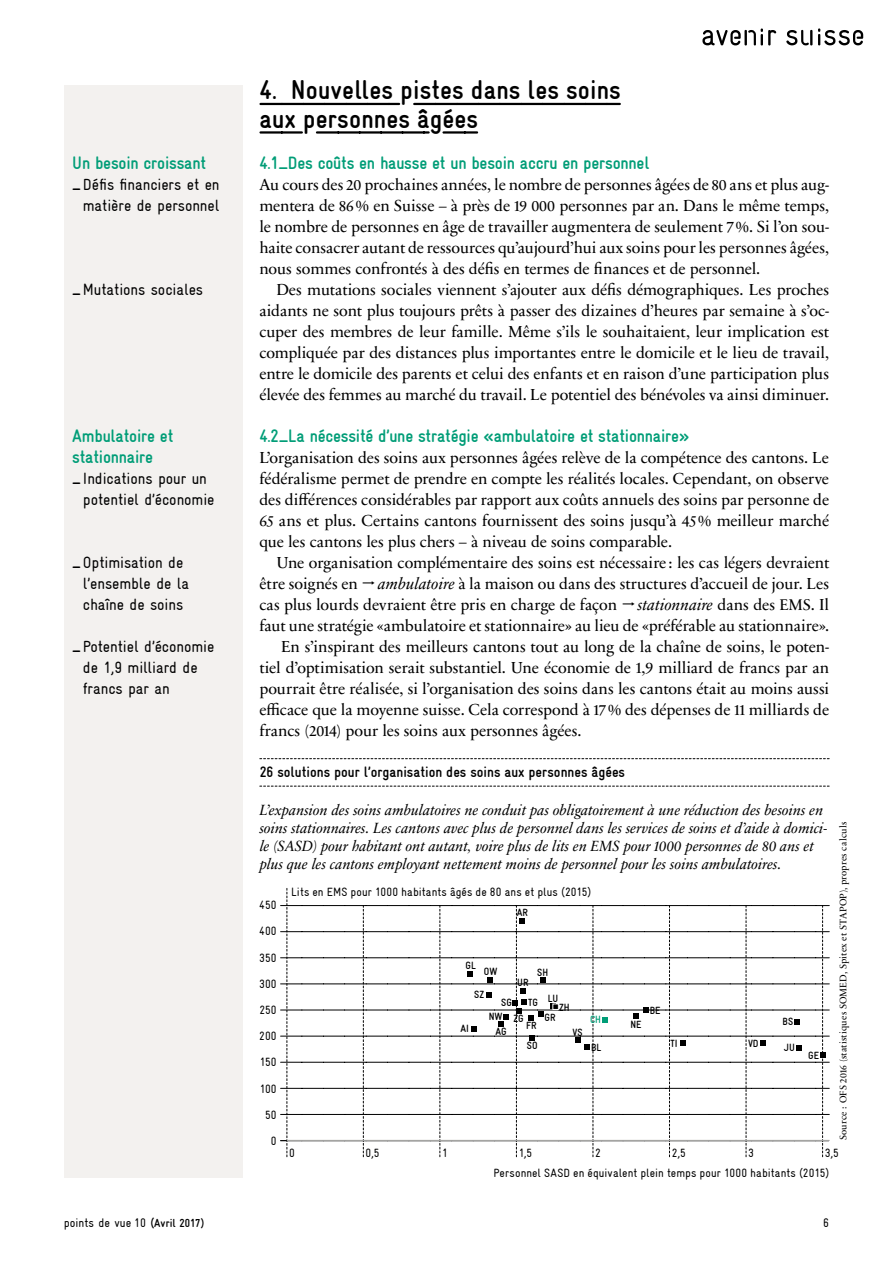
<style>
.page{position:relative;width:893px;height:1263px;background:#fff}
.page>*{position:absolute;margin:0;border:0;box-sizing:border-box;transform-origin:0 0}
.t1{font:700 condensed 27px/28.5px "Gravur";letter-spacing:.005em;color:#000}
.t2{font:700 condensed 18px/21px "Gravur";letter-spacing:-.01em;color:#009d77}
.t3{font:16.2px/21px "Sabon Next LT Pro";letter-spacing:-.005em;color:#000;text-align:justify}
.t4{font:condensed 16.2px/21px "Gravur";letter-spacing:-.005em;color:#000}
.t5{font:italic 16.2px "Sabon Next LT Pro";color:#000}
.t6{font:italic 15px/18px "Sabon Next LT Pro";color:#000}
.t7{font:700 condensed 15px "Gravur";color:#000}
.t8{font:condensed 12.3px "Gravur";letter-spacing:.005em;color:#000}
.t9{font:condensed 12px/26.2px "Gravur";letter-spacing:.005em;color:#000;text-align:right}
.t10{font:700 condensed 10.5px/14.7px "Gravur";color:#000;text-align:center}
.t11{font:700 condensed 10.5px "Gravur";color:#009d77}
.t12{font:9.75px "Sabon Next LT Pro";letter-spacing:.02em;color:#000}
.s1{font-weight:700}
.s2{font-size:15.75px}
.s3{font-style:italic}
.s4{font-style:normal}
.s5{font-style:normal;font-size:15.75px}
.s6{font-weight:700;font-size:11.7px}
</style>
<div class="page">
<svg style="left:702px;top:29px;width:74px;height:16px"></svg>
<svg style="left:786px;top:30px;width:26px;height:15px"></svg>
<svg style="left:818px;top:28px;width:45px;height:17px"></svg>
<div style="left:64px;top:85px;width:178px;height:1092px;background:#f3f1ef"></div>
<svg style="left:260px;top:103px;width:139px;height:2px"></svg>
<svg style="left:414px;top:103px;width:206px;height:2px"></svg>
<svg style="left:260px;top:131px;width:42px;height:3px"></svg>
<svg style="left:317px;top:131px;width:112px;height:3px"></svg>
<svg style="left:443px;top:131px;width:34px;height:3px"></svg>
<svg style="left:281px;top:888px;width:548px;height:269px"></svg>
<svg style="left:260px;top:758px;width:569px;height:1px"></svg>
<svg style="left:260px;top:786px;width:569px;height:1px"></svg>
<p class="t2" style="left:72px;top:152px;width:135px">Un besoin croissant</p>
<p class="t4" style="left:72px;top:174px;width:149px;text-align:right"><span class="s1">_</span>Défis financiers et en matière de personnel</p>
<p class="t4" style="left:72px;top:279px;width:132px"><span class="s1">_</span>Mutations sociales</p>
<p class="t2" style="left:72px;top:425px;width:103px">Ambulatoire et stationnaire</p>
<p class="t4" style="left:83px;top:468px;width:133px;text-indent:-11px"><span class="s1">_</span>Indications pour un potentiel d’économie</p>
<p class="t4" style="left:83px;top:552px;width:108px;text-indent:-11px"><span class="s1">_</span>Optimisation de l’ensemble de la chaîne de soins</p>
<p class="t4" style="left:83px;top:636px;width:133px;text-indent:-11px"><span class="s1">_</span>Potentiel d’économie de 1,9 milliard de francs par an</p>
<h1 class="t1" style="left:259px;top:76px;width:363px">4. Nouvelles pistes dans les soins aux personnes âgées</h1>
<p class="t2" style="left:259px;top:152px;width:392px">4.1_Des coûts en hausse et un besoin accru en personnel</p>
<p class="t3" style="left:259px;top:173px;width:571px">Au cours des <span class="s2">20</span> prochaines années, le nombre de personnes âgées de <span class="s2">80</span> ans et plus aug&shy;mentera de <span class="s2">86</span>% en Suisse – à près de <span class="s2">19 000</span> personnes par an. Dans le même temps, le nombre de personnes en âge de travailler augmentera de seulement 7%. Si l’on sou&shy;haite consacrer autant de ressources qu’aujourd’hui aux soins pour les personnes âgées, nous sommes confrontés à des défis en termes de finances et de personnel.</p>
<p class="t3" style="left:259px;top:278px;width:571px;text-indent:17px">Des mutations sociales viennent s’ajouter aux défis démographiques. Les proches aidants ne sont plus toujours prêts à passer des dizaines d’heures par semaine à s’oc&shy;cuper des membres de leur famille. Même s’ils le souhaitaient, leur implication est compliquée par des distances plus importantes entre le domicile et le lieu de travail, entre le domicile des parents et celui des enfants et en raison d’une participation plus élevée des femmes au marché du travail. Le potentiel des bénévoles va ainsi diminuer.</p>
<p class="t2" style="left:259px;top:425px;width:432px">4.2_La nécessité d’une stratégie «ambulatoire et stationnaire»</p>
<p class="t3" style="left:259px;top:446px;width:571px">L’organisation des soins aux personnes âgées relève de la compétence des cantons. Le fédéralisme permet de prendre en compte les réalités locales. Cependant, on observe des différences considérables par rapport aux coûts annuels des soins par personne de <span class="s2">65</span> ans et plus. Certains cantons fournissent des soins jusqu’à <span class="s2">45</span>% meilleur marché que les cantons les plus chers – à niveau de soins comparable.</p>
<p class="t3" style="left:259px;top:551px;width:571px;text-indent:17px">Une organisation complémentaire des soins est nécessaire : les cas légers devraient être soignés en <span class="s3">ambulatoire</span> à la maison ou dans des structures d’accueil de jour. Les cas plus lourds devraient être pris en charge de façon</p>
<p class="t5" style="left:638px;top:592px;width:193px">stationnaire <span class="s4">dans des</span> <span class="s5">EMS</span><span class="s4">. Il</span></p>
<p class="t3" style="left:259px;top:614px;width:571px">faut une stratégie «ambulatoire et stationnaire» au lieu de «préférable au stationnaire».</p>
<p class="t3" style="left:281px;top:635px;width:549px">En s’inspirant des meilleurs cantons tout au long de la chaîne de soins, le poten-</p>
<p class="t3" style="left:259px;top:656px;width:571px">tiel d’optimisation serait substantiel. Une économie de 1,9 milliard de francs par an</p>
<p class="t3" style="left:259px;top:677px;width:571px">pourrait être réalisée, si l’organisation des soins dans les cantons était au moins aussi</p>
<p class="t3" style="left:259px;top:698px;width:571px">efficace que la moyenne suisse. Cela correspond à <span class="s2">17</span>% des dépenses de <span class="s2">11</span> milliards de</p>
<p class="t3" style="left:259px;top:719px;width:324px">francs (<span class="s2">2014</span>) pour les soins aux personnes âgées.</p>
<p class="t7" style="left:260px;top:763px;width:367px">26 solutions pour l’organisation des soins aux personnes âgées</p>
<p class="t6" style="left:260px;top:801px;width:569px">L’expansion des soins ambulatoires ne conduit pas obligatoirement à une réduction des besoins en soins stationnaires. Les cantons avec plus de personnel dans les services de soins et d’aide à domici&shy;le (SASD) pour habitant ont autant, voire plus de lits en EMS pour 1000 personnes de 80 ans et plus que les cantons employant nettement moins de personnel pour les soins ambulatoires.</p>
<p class="t9" style="left:259px;top:892px;width:19px">450<br>400<br>350<br>300<br>250<br>200<br>150<br>100<br>50<br>0</p>
<p class="t9" style="left:291px;top:879px;width:302px">Lits en EMS pour 1000 habitants âgés de 80 ans et plus (2015)</p>
<p class="t10" style="left:517px;top:905px;width:13px">AR</p>
<p class="t10" style="left:466px;top:958px;width:12px">GL</p>
<p class="t10" style="left:484px;top:964px;width:15px">OW</p>
<p class="t10" style="left:537px;top:965px;width:12px">SH</p>
<p class="t10" style="left:517px;top:975px;width:13px">UR</p>
<p class="t10" style="left:474px;top:987px;width:11px">SZ</p>
<p class="t10" style="left:548px;top:990px;width:12px">LU</p>
<p class="t10" style="left:489px;top:995px;width:37px">SG<br>NW ZG</p>
<p class="t10" style="left:528px;top:995px;width:11px">TG</p>
<p class="t10" style="left:526px;top:1018px;width:12px">FR</p>
<p class="t10" style="left:559px;top:1000px;width:12px">ZH</p>
<p class="t10" style="left:545px;top:1010px;width:13px">GR</p>
<p class="t10" style="left:461px;top:1021px;width:10px">AI</p>
<p class="t10" style="left:495px;top:1024px;width:13px">AG</p>
<p class="t10" style="left:573px;top:1025px;width:12px">VS</p>
<p class="t10" style="left:527px;top:1038px;width:12px">SO</p>
<p class="t11" style="left:590px;top:1014px;width:13px">CH</p>
<p class="t10" style="left:591px;top:1040px;width:12px">BL</p>
<p class="t10" style="left:630px;top:1017px;width:13px">NE</p>
<p class="t10" style="left:650px;top:1003px;width:12px">BE</p>
<p class="t10" style="left:670px;top:1036px;width:9px">TI</p>
<p class="t10" style="left:748px;top:1036px;width:12px">VD</p>
<p class="t10" style="left:783px;top:1014px;width:12px">BS</p>
<p class="t10" style="left:784px;top:1040px;width:12px">JU</p>
<p class="t10" style="left:808px;top:1048px;width:12px">GE</p>
<p class="t12" style="left:836px;top:1140px;width:320px;rotate:-90deg">Source : OFS 2016 (statistiques SOMED, Spitex et STAPOP), propres calculs</p>
<p class="t9" style="left:289px;top:1140px;width:7px">0</p>
<p class="t9" style="left:366px;top:1140px;width:16px">0,5</p>
<p class="t9" style="left:442px;top:1140px;width:7px">1</p>
<p class="t9" style="left:519px;top:1140px;width:15px">1,5</p>
<p class="t9" style="left:595px;top:1140px;width:7px">2</p>
<p class="t9" style="left:672px;top:1140px;width:16px">2,5</p>
<p class="t9" style="left:748px;top:1140px;width:7px">3</p>
<p class="t9" style="left:825px;top:1140px;width:16px">3,5</p>
<p class="t9" style="left:493px;top:1160px;width:337px">Personnel SASD en équivalent plein temps pour 1000 habitants (2015)</p>
<p class="t8" style="left:64px;top:1216px;width:142px">points de vue 10 <span class="s1">(</span><span class="s6">Avril 2017)</span></p>
<p class="t8" style="left:823px;top:1216px;width:7px">6</p>
</div>
